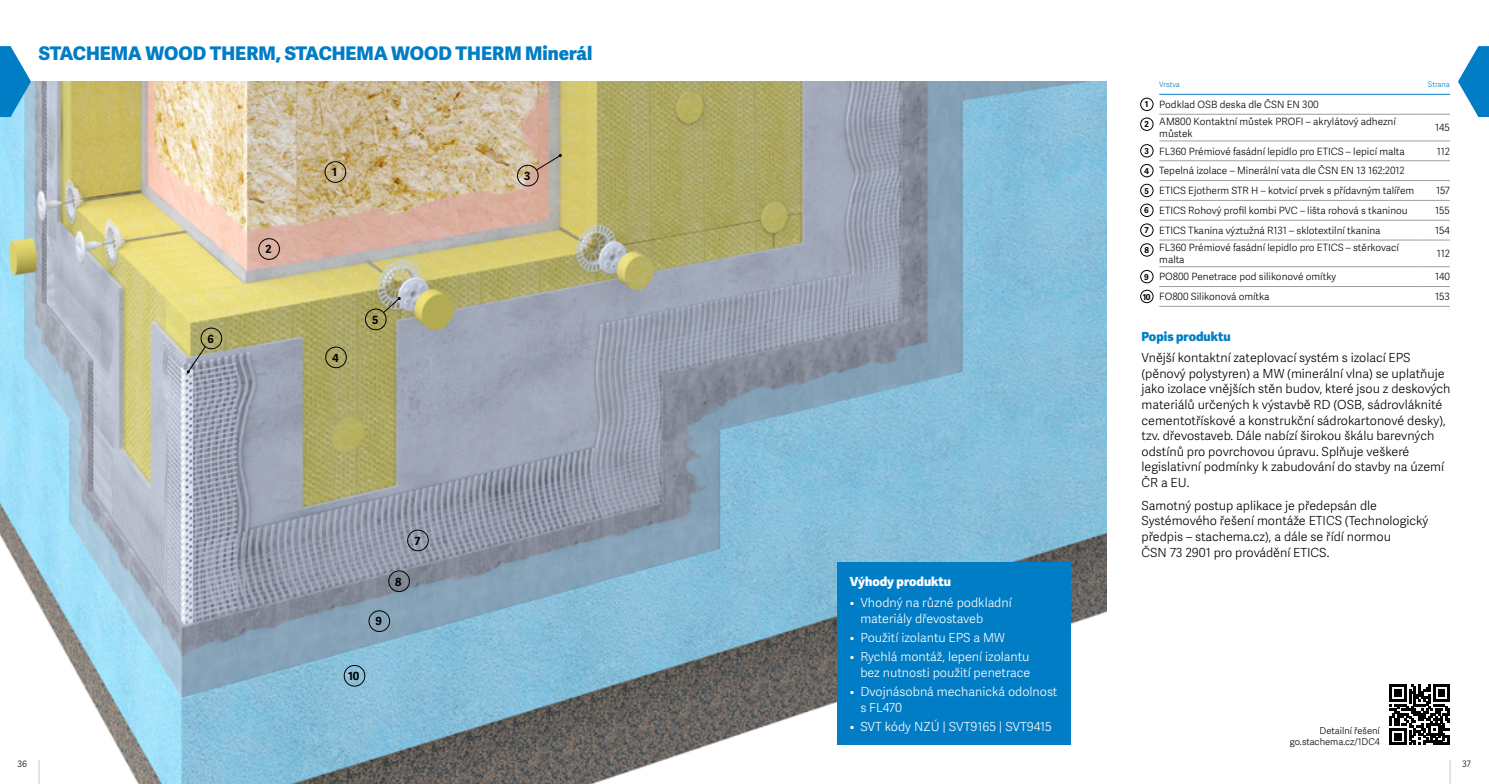
<style>
.page{position:relative;width:1489px;height:784px;background:#fff}
.page>*{position:absolute;margin:0;border:0;box-sizing:border-box;transform-origin:0 0}
.t1{font:800 18.75px "Adelle Sans";color:#007dc5}
.t2{font:300 12.5px/15.6px "Adelle Sans";color:#000}
.t3{font:300 12.5px/15.6px "Adelle Sans";color:#fff}
.t4{font:800 12.5px "Adelle Sans";color:#fff}
.t5{font:800 12.5px "Adelle Sans";color:#007dc5}
.t6{font:700 11.25px "Adelle Sans";color:#000}
.t7{font:300 10px/17.2px "Adelle Sans";color:#000}
.t8{font:300 9.38px/11.2px "Adelle Sans";color:#000;text-align:right}
.t9{font:300 8.75px "Adelle Sans";color:#000}
.t10{font:300 7.5px "Adelle Sans";letter-spacing:-.01em;color:#007dc5}
.s1{font-weight:700;font-size:8.12px}
</style>
<div class="page">
<img style="left:0;top:81px;width:1106px;height:702px">
<div style="left:837px;top:562px;width:233px;height:182px;background:#007dc5"></div>
<div style="left:325px;top:161px;width:21px;height:21px;border:1px solid #000;border-radius:50%"></div>
<div style="left:325px;top:346px;width:21px;height:22px;border:1px solid #000;border-radius:50%"></div>
<div style="left:258px;top:238px;width:22px;height:21px;border:1px solid #000;border-radius:50%"></div>
<div style="left:407px;top:529px;width:21px;height:21px;border:1px solid #000;border-radius:50%"></div>
<div style="left:388px;top:570px;width:22px;height:21px;border:1px solid #000;border-radius:50%"></div>
<div style="left:369px;top:610px;width:21px;height:21px;border:1px solid #000;border-radius:50%"></div>
<div style="left:344px;top:664px;width:21px;height:22px;border:1px solid #000;border-radius:50%"></div>
<div style="left:517px;top:165px;width:21px;height:21px;border:1px solid #000;border-radius:50%"></div>
<svg style="left:535px;top:154px;width:27px;height:17px"></svg>
<div style="left:365px;top:308px;width:21px;height:22px;border:1px solid #000;border-radius:50%"></div>
<svg style="left:383px;top:297px;width:18px;height:16px"></svg>
<div style="left:201px;top:327px;width:21px;height:22px;border:1px solid #000;border-radius:50%"></div>
<svg style="left:187px;top:345px;width:19px;height:28px"></svg>
<hr style="left:1159px;top:114px;width:258px;height:1px;background:#9d9e9e">
<hr style="left:1417px;top:114px;width:32px;height:1px;background:#9d9e9e">
<hr style="left:1159px;top:140px;width:258px;height:1px;background:#9d9e9e">
<hr style="left:1417px;top:140px;width:32px;height:1px;background:#9d9e9e">
<hr style="left:1159px;top:160px;width:258px;height:1px;background:#9d9e9e">
<hr style="left:1417px;top:160px;width:32px;height:1px;background:#9d9e9e">
<hr style="left:1159px;top:180px;width:258px;height:1px;background:#9d9e9e">
<hr style="left:1417px;top:180px;width:32px;height:1px;background:#9d9e9e">
<hr style="left:1159px;top:200px;width:258px;height:1px;background:#9d9e9e">
<hr style="left:1417px;top:200px;width:32px;height:1px;background:#9d9e9e">
<hr style="left:1159px;top:220px;width:258px;height:1px;background:#9d9e9e">
<hr style="left:1417px;top:220px;width:32px;height:1px;background:#9d9e9e">
<hr style="left:1159px;top:239px;width:258px;height:1px;background:#9d9e9e">
<hr style="left:1417px;top:239px;width:32px;height:1px;background:#9d9e9e">
<hr style="left:1159px;top:266px;width:258px;height:1px;background:#9d9e9e">
<hr style="left:1417px;top:266px;width:32px;height:1px;background:#9d9e9e">
<hr style="left:1159px;top:286px;width:258px;height:1px;background:#9d9e9e">
<hr style="left:1417px;top:286px;width:32px;height:1px;background:#9d9e9e">
<hr style="left:1159px;top:306px;width:258px;height:1px;background:#9d9e9e">
<hr style="left:1417px;top:306px;width:32px;height:1px;background:#9d9e9e">
<hr style="left:1159px;top:94px;width:258px;height:1px;background:#007dc5">
<hr style="left:1417px;top:94px;width:32px;height:1px;background:#007dc5">
<div style="left:1140px;top:98px;width:13px;height:13px;border:1px solid #000;border-radius:50%"></div>
<div style="left:1140px;top:118px;width:13px;height:12px;border:1px solid #000;border-radius:50%"></div>
<div style="left:1140px;top:144px;width:13px;height:13px;border:1px solid #000;border-radius:50%"></div>
<div style="left:1140px;top:164px;width:13px;height:13px;border:1px solid #000;border-radius:50%"></div>
<div style="left:1140px;top:184px;width:13px;height:13px;border:1px solid #000;border-radius:50%"></div>
<div style="left:1140px;top:204px;width:13px;height:12px;border:1px solid #000;border-radius:50%"></div>
<div style="left:1140px;top:224px;width:13px;height:12px;border:1px solid #000;border-radius:50%"></div>
<div style="left:1140px;top:243px;width:13px;height:13px;border:1px solid #000;border-radius:50%"></div>
<div style="left:1140px;top:270px;width:13px;height:13px;border:1px solid #000;border-radius:50%"></div>
<div style="left:1140px;top:290px;width:13px;height:12px;border:1px solid #000;border-radius:50%"></div>
<svg style="left:1389px;top:684px;width:60px;height:60px"></svg>
<svg style="left:1449px;top:760px;width:1px;height:23px"></svg>
<svg style="left:38px;top:759px;width:1px;height:24px"></svg>
<svg style="left:0;top:46px;width:31px;height:71px"></svg>
<svg style="left:1458px;top:46px;width:30px;height:71px"></svg>
<h1 class="t1" style="left:39px;top:42px;width:555px">STACHEMA WOOD THERM, STACHEMA WOOD THERM Minerál</h1>
<p class="t6" style="left:207px;top:332px;width:8px">6</p>
<p class="t6" style="left:265px;top:242px;width:8px">2</p>
<p class="t6" style="left:332px;top:165px;width:6px">1</p>
<p class="t6" style="left:332px;top:350px;width:8px">4</p>
<p class="t6" style="left:372px;top:313px;width:8px">5</p>
<p class="t6" style="left:375px;top:614px;width:8px">9</p>
<p class="t6" style="left:395px;top:574px;width:8px">8</p>
<p class="t6" style="left:414px;top:533px;width:7px">7</p>
<p class="t6" style="left:348px;top:668px;width:13px">10</p>
<p class="t6" style="left:524px;top:169px;width:8px">3</p>
<p class="t4" style="left:849px;top:573px;width:103px">Výhody produktu</p>
<p class="t3" style="left:860px;top:595px;width:153px;text-indent:-11px">• Vhodný na různé podkladní materiály dřevostaveb</p>
<p class="t3" style="left:849px;top:629px;width:157px">• Použití izolantu EPS a MW</p>
<p class="t3" style="left:849px;top:648px;width:182px;text-align:right">• Rychlá montáž, lepení izolantu bez nutnosti použití penetrace</p>
<p class="t3" style="left:860px;top:683px;width:199px;text-indent:-11px">• Dvojnásobná mechanická odolnost s FL470</p>
<p class="t3" style="left:849px;top:718px;width:203px">• SVT kódy NZÚ | SVT9165 | SVT9415</p>
<p class="t10" style="left:1159px;top:80px;width:22px">Vrstva</p>
<p class="t10" style="left:1427px;top:80px;width:24px">Strana</p>
<p class="t7" style="left:1144px;top:96px;width:253px"><span class="s1">1</span> Podklad OSB deska dle ČSN EN 300<br><sub>2</sub> AM800 Kontaktní můstek PROFI – akrylátový adhezní</p>
<p class="t7" style="left:1159px;top:125px;width:35px">můstek</p>
<p class="t7" style="left:1435px;top:119px;width:16px">145</p>
<p class="t7" style="left:1144px;top:143px;width:262px"><span class="s1">3</span> FL360 Prémiové fasádní lepidlo pro ETICS – lepicí malta</p>
<p class="t7" style="left:1436px;top:143px;width:15px">112</p>
<p class="t7" style="left:1144px;top:161px;width:271px;line-height:19.8px"><span class="s1">4</span> Tepelná izolace – Minerální vata dle ČSN EN 13 162:2012<br><span class="s1">5</span> ETICS Ejotherm STR H – kotvicí prvek s přídavným talířem</p>
<p class="t7" style="left:1435px;top:182px;width:15px">157</p>
<p class="t7" style="left:1144px;top:202px;width:265px"><span class="s1">6</span> ETICS Rohový profil kombi PVC – lišta rohová s tkaninou</p>
<p class="t7" style="left:1435px;top:202px;width:16px">155</p>
<p class="t7" style="left:1144px;top:222px;width:238px"><span class="s1">7</span> ETICS Tkanina výztužná R131 – sklotextilní tkanina</p>
<p class="t7" style="left:1435px;top:222px;width:16px">154</p>
<p class="t7" style="left:1159px;top:242px;width:241px;line-height:12px;text-indent:-15px"><sub>8</sub> FL360 Prémiové fasádní lepidlo pro ETICS – stěrkovací malta</p>
<p class="t7" style="left:1436px;top:245px;width:15px">112</p>
<p class="t7" style="left:1144px;top:268px;width:193px"><span class="s1">9</span> PO800 Penetrace pod silikonové omítky</p>
<p class="t7" style="left:1434px;top:268px;width:16px">140</p>
<p class="t7" style="left:1142px;top:288px;width:128px"><span class="s1">10</span> FO800 Silikonová omítka</p>
<p class="t7" style="left:1435px;top:288px;width:16px">153</p>
<p class="t5" style="left:1141px;top:328px;width:91px">Popis produktu</p>
<p class="t2" style="left:1141px;top:350px;width:310px">Vnější kontaktní zateplovací systém s izolací EPS (pěnový polystyren) a MW (minerální vlna) se uplatňuje jako izolace vnějších stěn budov, které jsou z deskových materiálů určených k výstavbě RD (OSB, sádrovláknité cementotřískové a konstrukční sádrokartonové desky), tzv. dřevostaveb. Dále nabízí širokou škálu barevných odstínů pro povrchovou úpravu. Splňuje veškeré legislativní podmínky k zabudování do stavby na území ČR a EU.</p>
<p class="t2" style="left:1141px;top:497px;width:288px">Samotný postup aplikace je předepsán dle Systémového řešení montáže ETICS (Technologický předpis – stachema.cz), a dále se řídí normou<br>ČSN 73 2901 pro provádění ETICS.</p>
<p class="t8" style="left:1289px;top:724px;width:91px">Detailní řešení go.stachema.cz/1DC4</p>
<p class="t9" style="left:18px;top:757px;width:11px">36</p>
<p class="t9" style="left:1461px;top:757px;width:10px">37</p>
</div>
